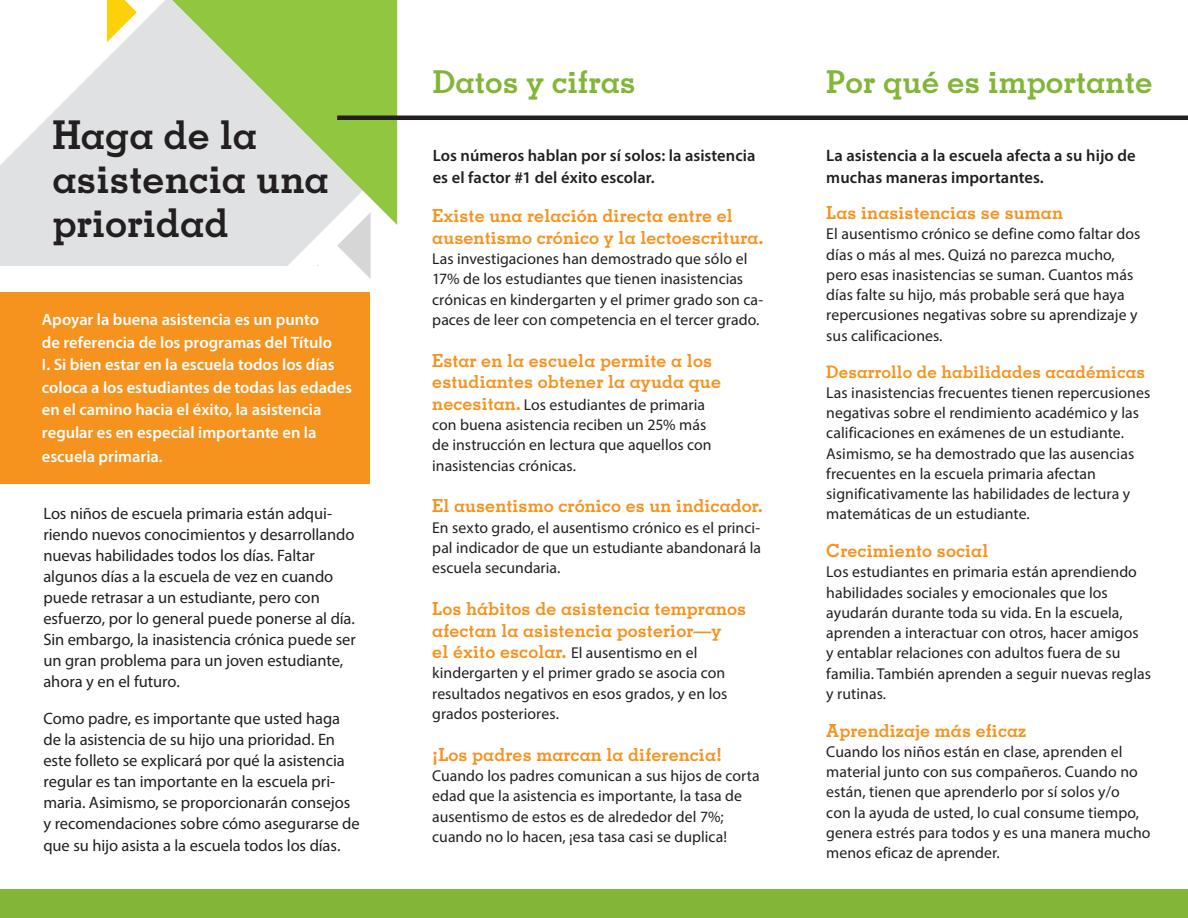
<style>
.page{position:relative;width:1188px;height:918px;background:#fff}
.page>*{position:absolute;margin:0;border:0;box-sizing:border-box;transform-origin:0 0}
.t1{font:700 39.6px/43.8px "Memphis LT Std";color:#231f20}
.t2{font:700 31.5px "Memphis LT Std";color:#82b538}
.Body_Copy{font:700 18px/21.6px "Memphis LT Std";letter-spacing:.005em;color:#f6921e}
.Body_Copy-2{font:700 17.25px "Memphis LT Std";letter-spacing:.005em;color:#f6921e}
.t3{font:16.5px/21px "Myriad Pro";letter-spacing:-.005em;color:#231f20}
.t4{font:600 16.5px/22.5px "Myriad Pro";color:#fff}
.t5{font:600 16.5px/22.5px "Myriad Pro";letter-spacing:.005em;color:#231f20}
.Body_Copy-3{font:15.75px/20.2px "Myriad Pro";letter-spacing:.005em;color:#231f20}
.s1{font-family:"Memphis LT Std";font-weight:700;font-size:18px;color:#f6921e}
</style>
<div class="page">
<svg style="left:0;top:0;width:317px;height:266px;fill:#e0e1e3"></svg>
<svg style="left:172px;top:0;width:225px;height:225px;background:#b8d491"></svg>
<svg style="left:107px;top:0;width:30px;height:42px"></svg>
<svg style="left:317px;top:212px;width:54px;height:89px"></svg>
<div style="left:0;top:890px;width:1188px;height:28px;background:#82b538"></div>
<div style="left:0;top:292px;width:369px;height:192px;background:#f6921e"></div>
<hr style="left:337px;top:116px;width:851px;height:4px;background:#231f20">
<p class="t1" style="left:52px;top:113px;width:278px">Haga de la asistencia una prioridad</p>
<p class="t4" style="left:42px;top:308px;width:312px">Apoyar la buena asistencia es un punto<br>de referencia de los programas del Título<br>I. Si bien estar en la escuela todos los días coloca a los estudiantes de todas las edades en el camino hacia el éxito, la asistencia regular es en especial importante en la</p>
<p class="t4" style="left:42px;top:445px;width:122px">escuela primaria.</p>
<p class="t3" style="left:43px;top:502px;width:314px">Los niños de escuela primaria están adqui&shy;riendo nuevos conocimientos y desarrollando nuevas habilidades todos los días. Faltar algunos días a la escuela de vez en cuando puede retrasar a un estudiante, pero con esfuerzo, por lo general puede ponerse al día.<br>Sin embargo, la inasistencia crónica puede ser un gran problema para un joven estudiante, ahora y en el futuro.</p>
<p class="t3" style="left:43px;top:708px;width:318px">Como padre, es importante que usted haga de la asistencia de su hijo una prioridad. En este folleto se explicará por qué la asistencia regular es tan importante en la escuela pri&shy;maria. Asimismo, se proporcionarán consejos y recomendaciones sobre cómo asegurarse de</p>
<p class="t3" style="left:43px;top:835px;width:299px">que su hijo asista a la escuela todos los días.</p>
<p class="t2" style="left:433px;top:62px;width:204px">Datos y cifras</p>
<p class="t2" style="left:826px;top:62px;width:328px">Por qué es importante</p>
<p class="t5" style="left:433px;top:144px;width:324px">Los números hablan por sí solos: la asistencia es el factor #1 del éxito escolar.</p>
<p class="t5" style="left:826px;top:144px;width:311px">La asistencia a la escuela afecta a su hijo de muchas maneras importantes.</p>
<p class="Body_Copy" style="left:432px;top:205px;width:332px">Existe una relación directa entre el ausentismo crónico y la lectoescritura.</p>
<p class="Body_Copy-3" style="left:432px;top:248px;width:333px">Las investigaciones han demostrado que sólo el 17% de los estudiantes que tienen inasistencias crónicas en kindergarten y el primer grado son ca&shy;paces de leer con competencia en el tercer grado.</p>
<p class="Body_Copy" style="left:432px;top:349px;width:290px">Estar en la escuela permite a los estudiantes obtener la ayuda que</p>
<p class="Body_Copy-3" style="left:432px;top:394px;width:281px"><span class="s1">necesitan.</span> Los estudiantes de primaria con buena asistencia reciben un 25% más de instrucción en lectura que aquellos con inasistencias crónicas.</p>
<p class="Body_Copy" style="left:432px;top:495px;width:332px">El ausentismo crónico es un indicador.</p>
<p class="Body_Copy-3" style="left:432px;top:517px;width:330px;text-align:justify">En sexto grado, el ausentismo crónico es el princi&shy;pal indicador de que un estudiante abandonará la escuela secundaria.</p>
<p class="Body_Copy" style="left:432px;top:598px;width:316px">Los hábitos de asistencia tempranos afectan la asistencia posterior—y</p>
<p class="Body_Copy-3" style="left:432px;top:643px;width:297px"><span class="s1">el éxito escolar.</span> El ausentismo en el kindergarten y el primer grado se asocia con resultados negativos en esos grados, y en los grados posteriores.</p>
<p class="Body_Copy" style="left:432px;top:743px;width:291px">¡Los padres marcan la diferencia!</p>
<p class="Body_Copy-3" style="left:432px;top:765px;width:329px">Cuando los padres comunican a sus hijos de corta edad que la asistencia es importante, la tasa de ausentismo de estos es de alrededor del 7%; cuando no lo hacen, ¡esa tasa casi se duplica!</p>
<p class="Body_Copy" style="left:826px;top:202px;width:238px">Las inasistencias se suman</p>
<p class="Body_Copy-3" style="left:826px;top:224px;width:316px">El ausentismo crónico se define como faltar dos días o más al mes. Quizá no parezca mucho, pero esas inasistencias se suman. Cuantos más días falte su hijo, más probable será que haya repercusiones negativas sobre su aprendizaje y sus calificaciones.</p>
<p class="Body_Copy-2" style="left:826px;top:361px;width:320px">Desarrollo de habilidades académicas</p>
<p class="Body_Copy-3" style="left:826px;top:382px;width:325px">Las inasistencias frecuentes tienen repercusiones negativas sobre el rendimiento académico y las calificaciones en exámenes de un estudiante.<br>Asimismo, se ha demostrado que las ausencias frecuentes en la escuela primaria afectan significativamente las habilidades de lectura y matemáticas de un estudiante.</p>
<p class="Body_Copy" style="left:826px;top:540px;width:164px">Crecimiento social</p>
<p class="Body_Copy-3" style="left:826px;top:562px;width:326px">Los estudiantes en primaria están aprendiendo habilidades sociales y emocionales que los ayudarán durante toda su vida. En la escuela, aprenden a interactuar con otros, hacer amigos<br>y entablar relaciones con adultos fuera de su familia. También aprenden a seguir nuevas reglas y rutinas.</p>
<p class="Body_Copy" style="left:826px;top:719px;width:201px">Aprendizaje más eficaz</p>
<p class="Body_Copy-3" style="left:826px;top:741px;width:326px">Cuando los niños están en clase, aprenden el material junto con sus compañeros. Cuando no están, tienen que aprenderlo por sí solos y/o<br>con la ayuda de usted, lo cual consume tiempo, genera estrés para todos y es una manera mucho menos eficaz de aprender.</p>
</div>
